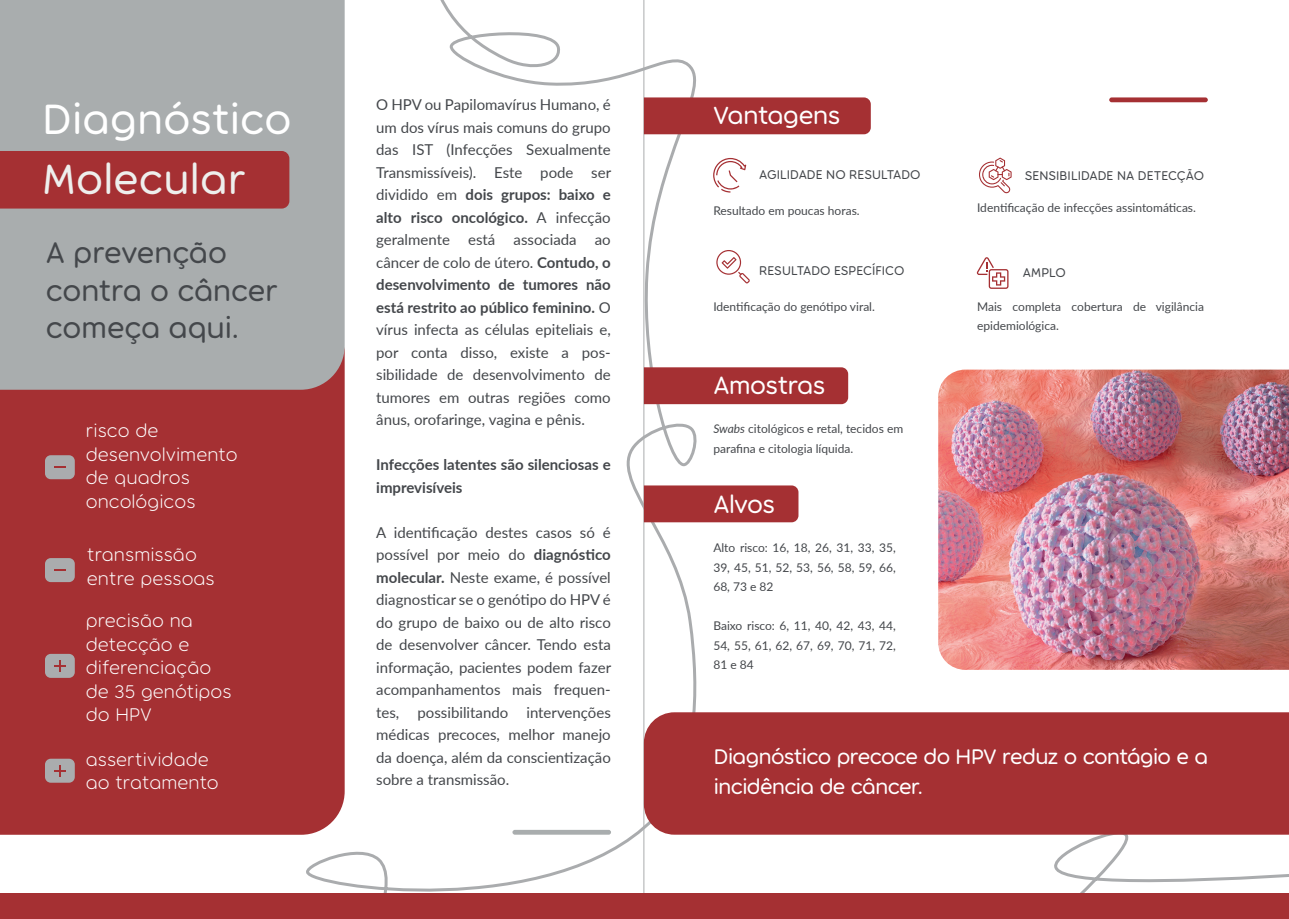
<style>
.page{position:relative;width:1289px;height:919px;background:#fff}
.page>*{position:absolute;margin:0;border:0;box-sizing:border-box;transform-origin:0 0}
.t1{font:45px "Torus";color:#fff}
.t2{font:45px "Torus";letter-spacing:.005em;color:#eeefed}
.t3{font:31.5px/37.5px "Torus";letter-spacing:-.005em;color:#44474b}
.t4{font:26.55px "Torus";letter-spacing:-.02em;color:#fff}
.t5{font:22.5px/30px "Torus";letter-spacing:-.03em;color:#fff}
.t6{font:300 19.5px/23.4px "Torus";color:#fff}
.t7{font:15px/22.5px "Lato";color:#44474b;text-align:justify}
.t8{font:700 15px/22.5px "Lato";color:#44474b}
.t9{font:13.5px "Torus";color:#44474b}
.t10{font:12px/19.5px "Lato";color:#44474b}
.s1{font-weight:700}
.s2{font-style:italic}
</style>
<div class="page">
<svg style="left:303px;top:0;width:414px;height:893px"></svg>
<svg style="left:999px;top:834px;width:289px;height:59px"></svg>
<div style="left:0;top:390px;width:345px;height:444px;background:#a53033"></div>
<svg style="left:979px;top:158px;width:32px;height:35px"></svg>
<svg style="left:976px;top:257px;width:32px;height:32px"></svg>
<svg style="left:716px;top:250px;width:34px;height:33px"></svg>
<div style="left:644px;top:712px;width:644px;height:122px;background:#a53033"></div>
<div style="left:0;top:0;width:345px;height:390px;background:#a9adae"></div>
<div style="left:0;top:151px;width:289px;height:57px;background:#a53033"></div>
<div style="left:45px;top:455px;width:30px;height:24px;background:#aaacae;border-radius:6px"></div>
<svg style="left:54px;top:466px;width:12px;height:2px"></svg>
<div style="left:45px;top:558px;width:30px;height:24px;background:#aaacae;border-radius:6px"></div>
<svg style="left:54px;top:569px;width:12px;height:2px"></svg>
<div style="left:45px;top:653px;width:30px;height:24px;background:#aaacae;border-radius:6px"></div>
<svg style="left:54px;top:660px;width:12px;height:11px"></svg>
<div style="left:45px;top:758px;width:30px;height:24px;background:#aaacae;border-radius:6px"></div>
<svg style="left:54px;top:765px;width:12px;height:11px"></svg>
<div style="left:644px;top:97px;width:226px;height:37px;background:#a53033"></div>
<div style="left:644px;top:485px;width:154px;height:37px;background:#a53033"></div>
<svg style="left:713px;top:158px;width:33px;height:34px"></svg>
<div style="left:1109px;top:97px;width:98px;height:5px;background:#a53033;border-radius:2px"></div>
<div style="left:512px;top:829px;width:99px;height:5px;background:#a9adae;border-radius:2px"></div>
<div style="left:644px;top:367px;width:204px;height:37px;background:#a53033"></div>
<div style="left:0;top:893px;width:1288px;height:25px;background:#a53033"></div>
<img style="left:938px;top:369px;width:350px;height:300px">
<h1 class="t1" style="left:42px;top:93px;width:250px">Diagnóstico</h1>
<h1 class="t2" style="left:42px;top:153px;width:205px">Molecular</h1>
<h2 class="t3" style="left:46px;top:233px;width:233px">A prevenção contra o câncer começa aqui.</h2>
<h3 class="t6" style="left:86px;top:419px;width:153px">risco de desenvolvimento de quadros oncológicos</h3>
<h3 class="t6" style="left:87px;top:542px;width:129px">transmissão entre pessoas</h3>
<h3 class="t6" style="left:86px;top:608px;width:147px">precisão na detecção e diferenciação de 35 genótipos do HPV</h3>
<h3 class="t6" style="left:86px;top:747px;width:134px">assertividade ao tratamento</h3>
<p class="t7" style="left:376px;top:93px;width:236px">O HPV ou Papilomavírus Humano, é um dos vírus mais comuns do grupo das IST (Infecções Sexualmente Transmissíveis). Este pode ser dividido em <span class="s1">dois grupos: baixo e alto risco oncológico.</span> A infecção geralmente está associada ao câncer de colo de útero. <span class="s1">Contudo, o desenvolvimento de tumores não está restrito ao público feminino.</span> O vírus infecta as células epiteliais e, por conta disso, existe a pos&shy;sibilidade de desenvolvimento de tumores em outras regiões como ânus, orofaringe, vagina e pênis.</p>
<p class="t8" style="left:376px;top:453px;width:236px">Infecções latentes são silenciosas e imprevisíveis</p>
<p class="t7" style="left:376px;top:520px;width:236px">A identificação destes casos só é possível por meio do <span class="s1">diagnóstico molecular.</span> Neste exame, é possível diagnosticar se o genótipo do HPV é do grupo de baixo ou de alto risco de desenvolver câncer. Tendo esta informação, pacientes podem fazer acompanhamentos mais frequen&shy;tes, possibilitando intervenções médicas precoces, melhor manejo da doença, além da conscientização sobre a transmissão.</p>
<h3 class="t4" style="left:713px;top:100px;width:129px">Vantagens</h3>
<p class="t9" style="left:759px;top:167px;width:163px">AGILIDADE NO RESULTADO</p>
<p class="t10" style="left:713px;top:200px;width:148px">Resultado em poucas horas.</p>
<p class="t9" style="left:759px;top:263px;width:147px">RESULTADO ESPECÍFICO</p>
<p class="t10" style="left:713px;top:296px;width:163px">Identificação do genótipo viral.</p>
<h3 class="t4" style="left:713px;top:370px;width:114px">Amostras</h3>
<p class="t10" style="left:713px;top:419px;width:191px"><span class="s2">Swabs</span> citológicos e retal, tecidos em parafina e citologia líquida.</p>
<h3 class="t4" style="left:713px;top:488px;width:63px">Alvos</h3>
<p class="t10" style="left:713px;top:537px;width:184px;text-align:justify">Alto risco: 16, 18, 26, 31, 33, 35, 39, 45, 51, 52, 53, 56, 58, 59, 66, 68, 73 e 82</p>
<p class="t10" style="left:713px;top:615px;width:184px;text-align:justify">Baixo risco: 6, 11, 40, 42, 43, 44, 54, 55, 61, 62, 67, 69, 70, 71, 72, 81 e 84</p>
<p class="t9" style="left:1024px;top:167px;width:181px">SENSIBILIDADE NA DETECÇÃO</p>
<p class="t10" style="left:977px;top:198px;width:220px">Identificação de infecções assintomáticas.</p>
<p class="t9" style="left:1022px;top:265px;width:44px">AMPLO</p>
<p class="t10" style="left:977px;top:296px;width:228px">Mais completa cobertura de vigilância epidemiológica.</p>
<h3 class="t5" style="left:714px;top:741px;width:496px">Diagnóstico precoce do HPV reduz o contágio e a incidência de câncer.</h3>
</div>
